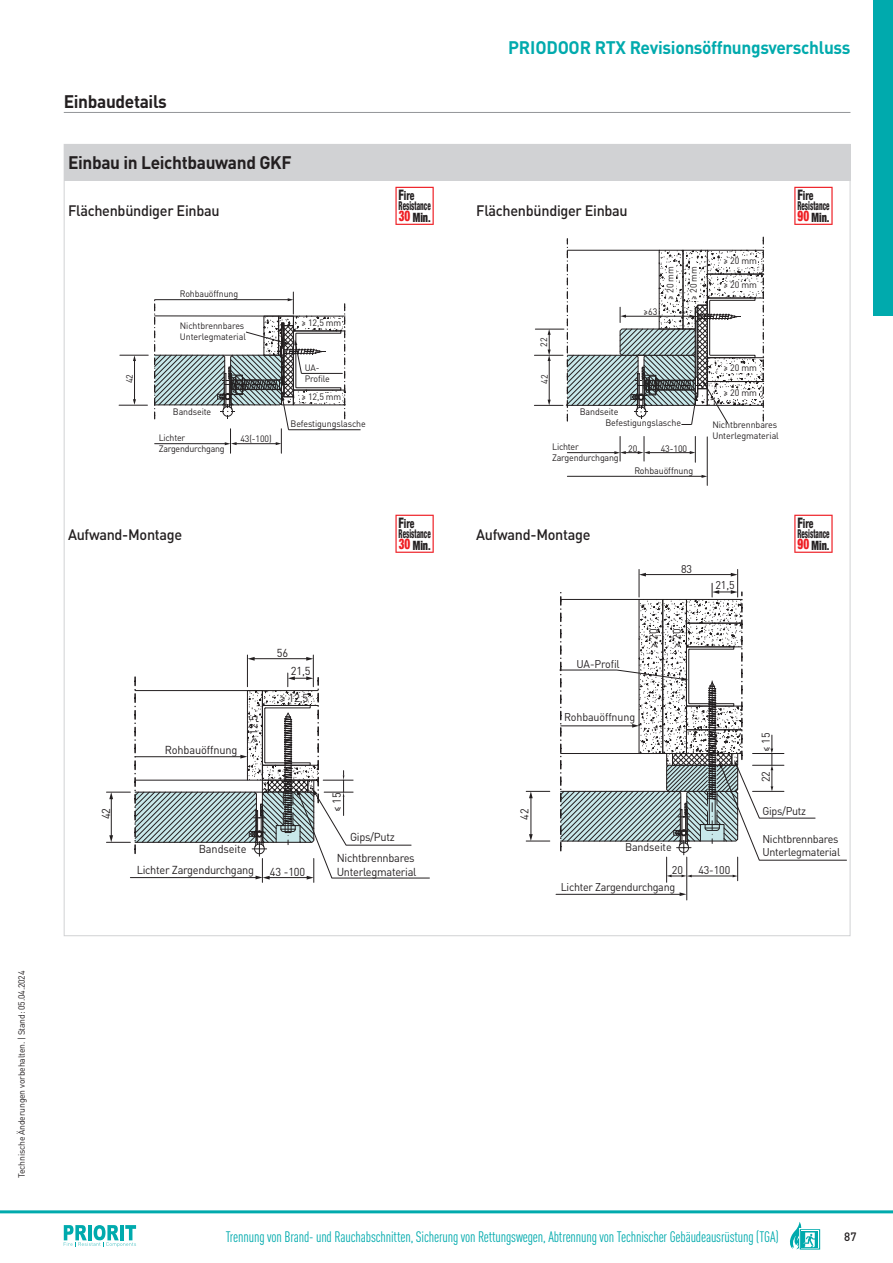
<style>
.page{position:relative;width:893px;height:1263px;background:#fff}
.page>*{position:absolute;margin:0;border:0;box-sizing:border-box;transform-origin:0 0}
.t1{font:700 18px "DINOT";letter-spacing:-.02em;color:#00aaad}
.t2{font:700 18px "DINOT";letter-spacing:-.02em;color:#231f20;scale:.96 1}
.t3{font:condensed 15px "DINOT";letter-spacing:-.01em;color:#00aaad}
.t4{font:500 15px "DINOT";letter-spacing:-.02em;color:#231f20;scale:.96 1}
.t5{font:900 condensed 14.7px "Helvetica Neue LT Std";color:#ee1d23;scale:.76 1}
.t6{font:900 condensed 12.9px "Helvetica Neue LT Std";color:#231f20;scale:.78 1}
.t7{font:800 condensed 12.45px "Helvetica Neue LT Std";letter-spacing:-.005em;color:#231f20;scale:.77 1}
.t8{font:800 condensed 12.15px "Helvetica Neue LT Std";color:#231f20;scale:.58 1}
.t9{font:500 12px "DINOT";color:#231f20;scale:.96 1}
.t10{font:11.4px/13.8px "DINOT";letter-spacing:-.025em;color:#231f20;scale:.96 1}
.t11{font:11.1px/23.2px "DINOT";letter-spacing:-.025em;color:#231f20;scale:.96 1}
.t12{font:9.3px/11.1px "DINOT";letter-spacing:-.01em;color:#231f20;scale:.96 1}
.t13{font:9.15px/10.9px "DINOT";letter-spacing:-.01em;color:#231f20;scale:.96 1}
.t14{font:9px "DINOT";letter-spacing:-.02em;color:#231f20;scale:.96 1}
.s1{font-size:14.55px}
.s2{font-size:9.15px}
</style>
<div class="page">
<svg style="left:794px;top:187px;width:39px;height:38px"></svg>
<svg style="left:794px;top:515px;width:39px;height:38px"></svg>
<svg style="left:395px;top:187px;width:39px;height:38px"></svg>
<svg style="left:395px;top:515px;width:39px;height:38px"></svg>
<hr style="left:64px;top:112px;width:786px;height:1px;background:#939598">
<div style="left:64px;top:144px;width:786px;height:36px;background:#d1d2d4"></div>
<hr style="left:707px;top:437px;width:1px;height:48px;background:#231f20">
<hr style="left:567px;top:476px;width:136px;height:1px;background:#231f20">
<svg style="left:701px;top:475px;width:6px;height:3px"></svg>
<hr style="left:649px;top:452px;width:42px;height:1px;background:#231f20">
<svg style="left:690px;top:436px;width:6px;height:26px"></svg>
<hr style="left:567px;top:452px;width:48px;height:1px;background:#231f20">
<svg style="left:614px;top:436px;width:36px;height:25px"></svg>
<svg style="left:534px;top:236px;width:231px;height:189px"></svg>
<hr style="left:134px;top:360px;width:1px;height:40px;background:#231f20">
<svg style="left:119px;top:399px;width:28px;height:7px"></svg>
<svg style="left:120px;top:355px;width:28px;height:6px"></svg>
<hr style="left:289px;top:429px;width:72px;height:1px;background:#231f20">
<svg style="left:154px;top:292px;width:191px;height:161px"></svg>
<hr style="left:253px;top:658px;width:55px;height:1px;background:#231f20">
<svg style="left:306px;top:657px;width:7px;height:4px"></svg>
<svg style="left:248px;top:657px;width:7px;height:4px"></svg>
<hr style="left:247px;top:655px;width:1px;height:32px;background:#231f20">
<hr style="left:313px;top:655px;width:1px;height:32px;background:#231f20">
<svg style="left:106px;top:673px;width:324px;height:209px"></svg>
<hr style="left:686px;top:857px;width:1px;height:43px;background:#231f20">
<hr style="left:556px;top:894px;width:125px;height:1px;background:#231f20">
<svg style="left:680px;top:892px;width:6px;height:4px"></svg>
<hr style="left:531px;top:797px;width:1px;height:38px;background:#231f20">
<svg style="left:526px;top:791px;width:24px;height:7px"></svg>
<svg style="left:526px;top:834px;width:24px;height:8px"></svg>
<svg style="left:559px;top:569px;width:288px;height:313px"></svg>
<hr style="left:0;top:1210px;width:893px;height:3px;background:#00aaad">
<svg style="left:64px;top:1225px;width:72px;height:22px"></svg>
<div style="left:874px;top:0;width:19px;height:316px;background:#00aaad"></div>
<svg style="left:799px;top:1229px;width:22px;height:21px"></svg>
<div style="left:800px;top:1229px;width:20px;height:20px;border:1px solid #00aaad"></div>
<svg style="left:815px;top:1231px;width:4px;height:17px"></svg>
<div style="left:802px;top:1231px;width:16px;height:16px;background:#00aaad"></div>
<svg style="left:790px;top:1222px;width:25px;height:27px"></svg>
<p class="t14" style="left:17px;top:1178px;width:217px;rotate:-90deg">Technische Änderungen vorbehalten. | Stand: 05.04.2024</p>
<h1 class="t2" style="left:64px;top:95px;width:109px">Einbaudetails</h1>
<h1 class="t1" style="left:508px;top:41px;width:344px">PRIODOOR RTX Revisionsöffnungsverschluss</h1>
<h1 class="t2" style="left:68px;top:156px;width:234px">Einbau in Leichtbauwand GKF</h1>
<h2 class="t4" style="left:68px;top:205px;width:159px">Flächenbündiger Einbau</h2>
<h2 class="t4" style="left:476px;top:205px;width:159px">Flächenbündiger Einbau</h2>
<h3 class="t7" style="left:399px;top:188px;width:22px"><span class="s1">F</span>ire</h3>
<h3 class="t8" style="left:399px;top:198px;width:57px">Resistance</h3>
<h3 class="t6" style="left:413px;top:210px;width:25px">Min<span class="s2">.</span></h3>
<h3 class="t5" style="left:399px;top:208px;width:17px">30</h3>
<p class="t13" style="left:125px;top:383px;width:11px;rotate:-90deg">42</p>
<p class="t13" style="left:180px;top:289px;width:62px">Rohbauöffnung</p>
<p class="t13" style="left:180px;top:321px;width:70px">Nichtbrennbares<br>Unterlegmaterial</p>
<p class="t13" style="left:301px;top:318px;width:43px">≥ 12,5 mm</p>
<p class="t13" style="left:305px;top:363px;width:28px">UA-<br>Profile</p>
<p class="t13" style="left:301px;top:392px;width:43px">≥ 12,5 mm</p>
<p class="t12" style="left:539px;top:347px;width:11px;rotate:-90deg">22</p>
<p class="t12" style="left:539px;top:384px;width:11px;rotate:-90deg">42</p>
<p class="t12" style="left:644px;top:306px;width:16px">≥63</p>
<p class="t12" style="left:665px;top:300px;width:36px;rotate:-90deg">≥ 20 mm</p>
<p class="t12" style="left:688px;top:300px;width:36px;rotate:-90deg">≥ 20 mm</p>
<p class="t13" style="left:173px;top:407px;width:42px">Bandseite</p>
<p class="t13" style="left:159px;top:433px;width:70px">Lichter<br>Zargendurchgang</p>
<p class="t13" style="left:240px;top:434px;width:34px">43(-100)</p>
<p class="t13" style="left:291px;top:419px;width:80px">Befestigungslasche</p>
<p class="t12" style="left:605px;top:407px;width:80px;text-indent:-26px">Bandseite<br>Befestigungslasche</p>
<p class="t12" style="left:552px;top:441px;width:71px">Lichter<br>Zargendurchgang</p>
<p class="t12" style="left:628px;top:443px;width:11px">20</p>
<p class="t12" style="left:661px;top:443px;width:29px">43-100</p>
<p class="t12" style="left:634px;top:465px;width:63px">Rohbauöffnung</p>
<p class="t12" style="left:723px;top:256px;width:36px">≥ 20 mm</p>
<p class="t12" style="left:723px;top:280px;width:36px">≥ 20 mm</p>
<p class="t12" style="left:723px;top:362px;width:36px">≥ 20 mm</p>
<p class="t12" style="left:723px;top:388px;width:36px">≥ 20 mm</p>
<p class="t12" style="left:712px;top:419px;width:71px">Nichtbrennbares<br>Unterlegmaterial</p>
<h3 class="t7" style="left:797px;top:188px;width:22px"><span class="s1">F</span>ire</h3>
<h3 class="t8" style="left:797px;top:198px;width:57px">Resistance</h3>
<h3 class="t6" style="left:812px;top:210px;width:25px">Min<span class="s2">.</span></h3>
<h3 class="t5" style="left:798px;top:208px;width:17px">90</h3>
<h2 class="t4" style="left:68px;top:529px;width:120px">Aufwand-Montage</h2>
<p class="t10" style="left:100px;top:819px;width:13px;rotate:-90deg">42</p>
<p class="t10" style="left:165px;top:744px;width:77px">Rohbauöffnung</p>
<p class="t10" style="left:247px;top:743px;width:31px;rotate:-90deg">≥ 12,5</p>
<p class="t10" style="left:277px;top:647px;width:13px">56</p>
<p class="t10" style="left:291px;top:665px;width:22px">21,5</p>
<p class="t10" style="left:280px;top:692px;width:31px">≥ 12,5</p>
<p class="t10" style="left:331px;top:812px;width:22px;rotate:-90deg">≤ 15</p>
<h3 class="t7" style="left:399px;top:516px;width:22px"><span class="s1">F</span>ire</h3>
<h3 class="t8" style="left:399px;top:526px;width:57px">Resistance</h3>
<h3 class="t6" style="left:413px;top:538px;width:25px">Min<span class="s2">.</span></h3>
<h3 class="t5" style="left:399px;top:536px;width:17px">30</h3>
<h2 class="t4" style="left:476px;top:529px;width:120px">Aufwand-Montage</h2>
<p class="t11" style="left:681px;top:559px;width:13px">83</p>
<p class="t11" style="left:576px;top:653px;width:47px">UA-Profil</p>
<p class="t11" style="left:643px;top:648px;width:21px;rotate:-90deg">≥ 20 ≥ 20</p>
<p class="t11" style="left:564px;top:707px;width:75px">Rohbauöffnung</p>
<p class="t11" style="left:715px;top:574px;width:22px">21,5</p>
<p class="t11" style="left:514px;top:820px;width:13px;rotate:-90deg">42</p>
<h3 class="t7" style="left:797px;top:516px;width:22px"><span class="s1">F</span>ire</h3>
<h3 class="t8" style="left:797px;top:526px;width:57px">Resistance</h3>
<h3 class="t6" style="left:812px;top:538px;width:25px">Min<span class="s2">.</span></h3>
<h3 class="t5" style="left:798px;top:536px;width:17px">90</h3>
<p class="t11" style="left:755px;top:752px;width:21px;rotate:-90deg">≤ 15</p>
<p class="t11" style="left:755px;top:782px;width:13px;rotate:-90deg">22</p>
<p class="t11" style="left:762px;top:800px;width:47px">Gips/Putz</p>
<p class="t10" style="left:199px;top:843px;width:51px">Bandseite</p>
<p class="t10" style="left:137px;top:864px;width:124px">Lichter Zargendurchgang</p>
<p class="t10" style="left:270px;top:866px;width:38px">43 -100</p>
<p class="t10" style="left:350px;top:831px;width:48px">Gips/Putz</p>
<p class="t10" style="left:337px;top:852px;width:85px">Nichtbrennbares<br>Unterlegmaterial</p>
<p class="t11" style="left:625px;top:836px;width:50px">Bandseite</p>
<p class="t11" style="left:672px;top:859px;width:13px">20</p>
<p class="t11" style="left:561px;top:877px;width:121px">Lichter Zargendurchgang</p>
<p class="t11" style="left:698px;top:859px;width:35px">43-100</p>
<p class="t11" style="left:762px;top:833px;width:83px;line-height:13.4px">Nichtbrennbares<br>Unterlegmaterial</p>
<h2 class="t3" style="left:226px;top:1230px;width:554px">Trennung von Brand- und Rauchabschnitten, Sicherung von Rettungswegen, Abtrennung von Technischer Gebäudeausrüstung (TGA)</h2>
<p class="t9" style="left:844px;top:1232px;width:14px">87</p>
</div>
